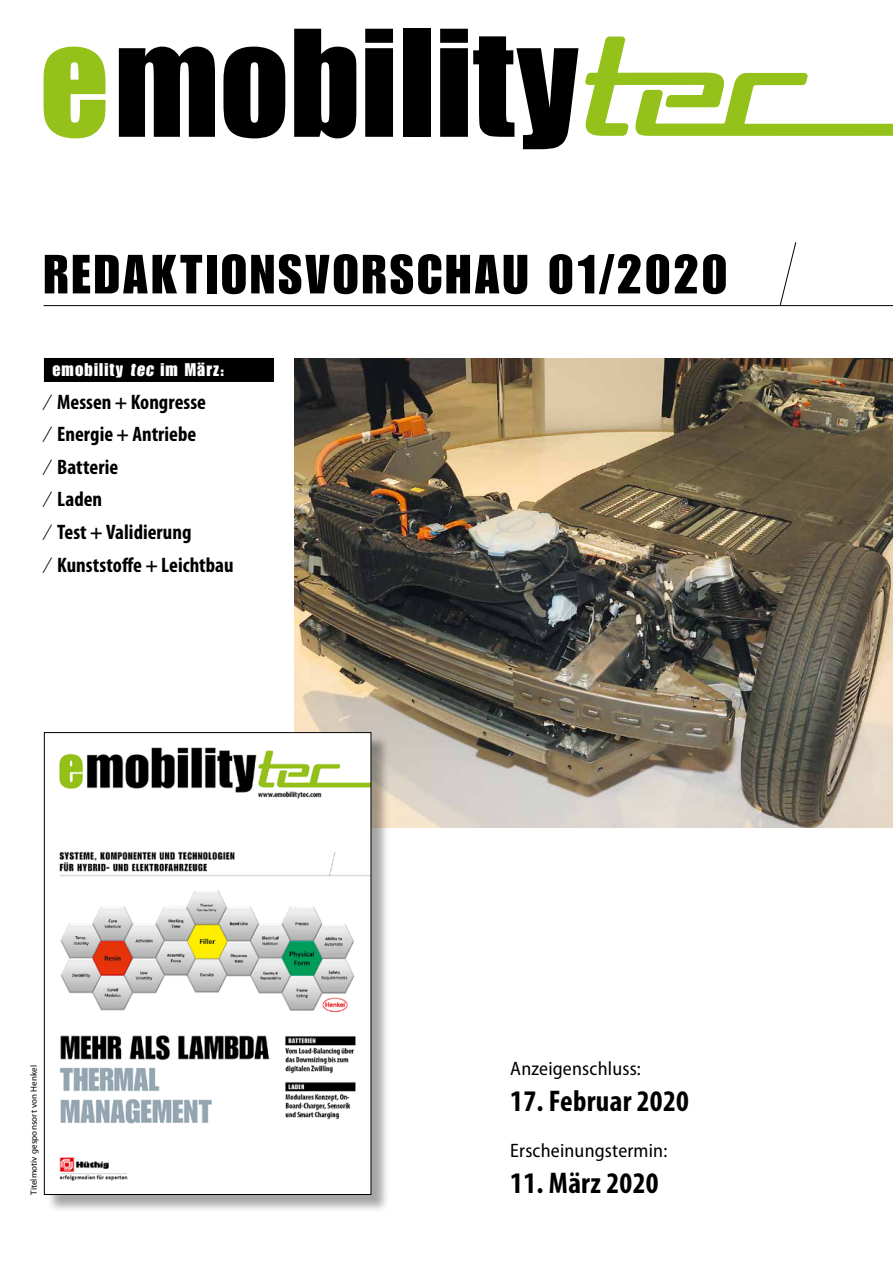
<style>
.page{position:relative;width:893px;height:1263px;background:#fff}
.page>*{position:absolute;margin:0;border:0;box-sizing:border-box;transform-origin:0 0}
.t1{font:54px "Impact LT Std";letter-spacing:.055em;color:#000}
.t2{font:700 condensed 30px "Myriad Pro";letter-spacing:.01em;color:#000}
.t3{font:700 condensed 21px/32.5px "Myriad Pro";color:#000}
.t4{font:semi-condensed 19.5px "Myriad Pro";letter-spacing:.01em;color:#000}
.t5{font:18px "Impact LT Std";letter-spacing:.065em;color:#fff}
.t6{font:9px "Myriad Pro";letter-spacing:.01em;color:#000}
.s1{font-weight:300;font-style:italic;font-stretch:semi-condensed}
</style>
<div class="page">
<img style="left:295px;top:358px;width:598px;height:469px">
<svg style="left:585px;top:36px;width:308px;height:100px"></svg>
<svg style="left:44px;top:47px;width:61px;height:91px"></svg>
<svg style="left:119px;top:47px;width:96px;height:90px"></svg>
<svg style="left:223px;top:47px;width:62px;height:91px"></svg>
<svg style="left:294px;top:29px;width:62px;height:109px"></svg>
<svg style="left:365px;top:29px;width:28px;height:108px;background:#0f0f0f"></svg>
<div style="left:403px;top:29px;width:27px;height:108px;background:#000"></div>
<svg style="left:440px;top:29px;width:138px;height:120px"></svg>
<hr style="left:44px;top:305px;width:849px;height:1px;background:#000">
<svg style="left:779px;top:242px;width:17px;height:64px"></svg>
<div style="left:44px;top:358px;width:230px;height:24px;background:#000"></div>
<div style="left:46px;top:734px;width:344px;height:479px;background:#000;opacity:.35"></div>
<img style="left:46px;top:734px;width:323px;height:459px">
<div style="left:44px;top:732px;width:327px;height:463px;border:1px solid #000"></div>
<h1 class="t1" style="left:44px;top:243px;width:685px">REDAKTIONSVORSCHAU 01/2020</h1>
<p class="t5" style="left:52px;top:360px;width:174px">emobility tec im März:</p>
<p class="t3" style="left:44px;top:386px;width:191px"><span class="s1">/</span> Messen + Kongresse<br><span class="s1">/</span> Energie + Antriebe<br><span class="s1">/</span> Batterie<br><span class="s1">/</span> Laden<br><span class="s1">/</span> Test + Validierung<br><span class="s1">/</span> Kunststoffe + Leichtbau</p>
<p class="t6" style="left:29px;top:1195px;width:131px;rotate:-90deg">Titelmotiv gesponsort von Henkel</p>
<p class="t4" style="left:510px;top:1057px;width:132px">Anzeigenschluss:</p>
<h2 class="t2" style="left:510px;top:1084px;width:180px">17. Februar 2020</h2>
<p class="t4" style="left:510px;top:1140px;width:159px">Erscheinungstermin:</p>
<h2 class="t2" style="left:510px;top:1167px;width:150px">11. März 2020</h2>
</div>
